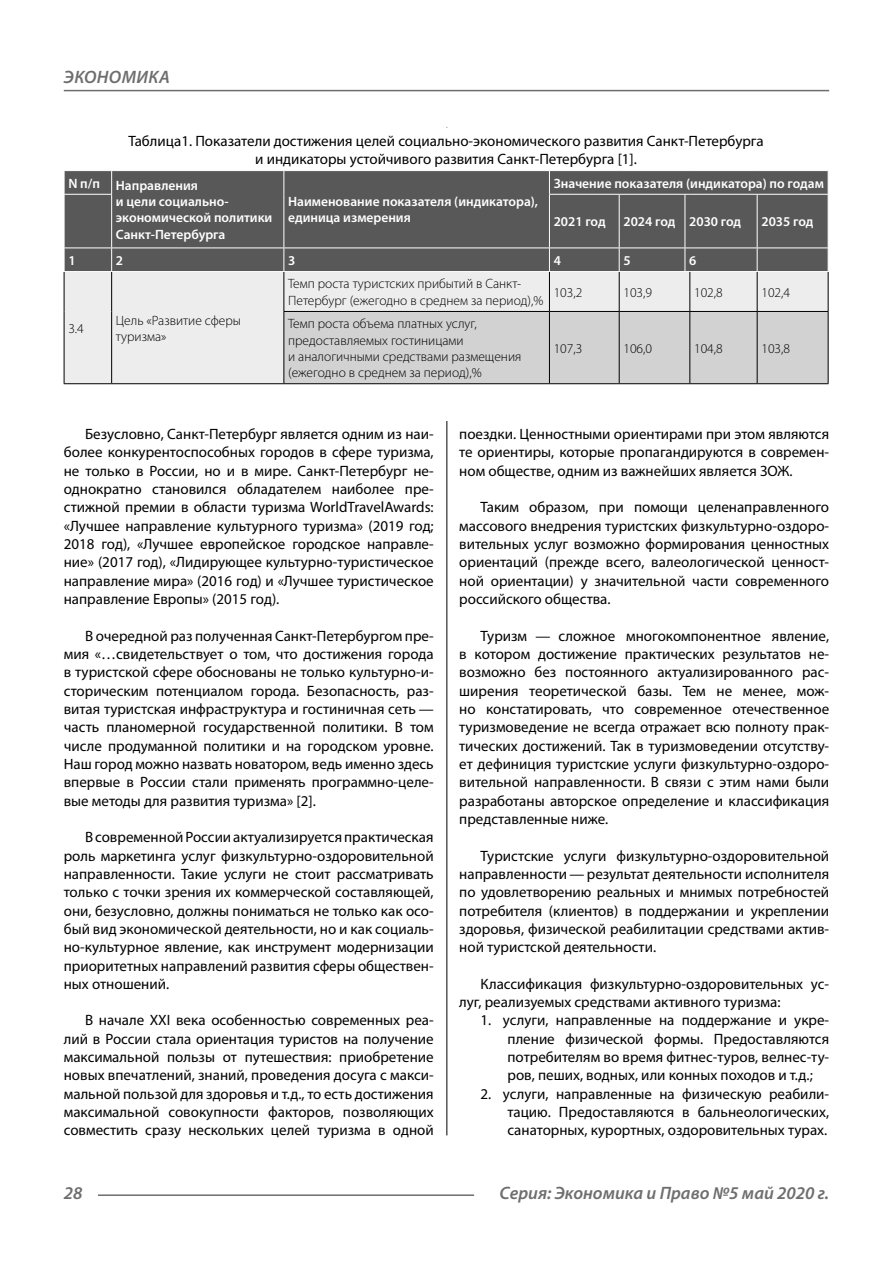
<style>
.page{position:relative;width:893px;height:1263px;background:#fff}
.page>*{position:absolute;margin:0;border:0;box-sizing:border-box;transform-origin:0 0}
.t1{font:italic 600 18px "Myriad Pro";color:#6e6e6e}
.Normal{font:15px/18.3px "Myriad Pro";color:#000;text-align:justify}
.podpis{font:15px/18.3px "Myriad Pro";color:#000;text-align:center}
.Tab_content{font:300 13.5px/16.2px "Myriad Pro";color:#000}
.Tab_header{font:600 13.5px/16.2px "Myriad Pro";color:#fff}
</style>
<div class="page">
<hr style="left:446px;top:128px;width:1px;height:1007px;background:#000">
<div style="left:63px;top:128px;width:766px;height:293px;background:#fff"></div>
<div style="left:65px;top:171px;width:763px;height:100px;background:#585858"></div>
<div style="left:65px;top:272px;width:763px;height:111px;background:#ededed"></div>
<svg style="left:111px;top:171px;width:1px;height:23px"></svg>
<svg style="left:283px;top:171px;width:1px;height:23px"></svg>
<svg style="left:549px;top:171px;width:1px;height:23px"></svg>
<hr style="left:64px;top:194px;width:48px;height:1px;background:#fff">
<hr style="left:111px;top:195px;width:1px;height:53px;background:#fff">
<hr style="left:283px;top:194px;width:1px;height:54px;background:#fff">
<hr style="left:549px;top:194px;width:70px;height:1px;background:#fff">
<hr style="left:549px;top:195px;width:1px;height:53px;background:#fff">
<hr style="left:619px;top:194px;width:66px;height:1px;background:#fff">
<hr style="left:619px;top:195px;width:1px;height:53px;background:#fff">
<hr style="left:685px;top:195px;width:1px;height:53px;background:#fff">
<hr style="left:690px;top:194px;width:67px;height:1px;background:#fff">
<hr style="left:757px;top:194px;width:71px;height:1px;background:#fff">
<hr style="left:757px;top:195px;width:1px;height:53px;background:#fff">
<svg style="left:111px;top:249px;width:1px;height:22px"></svg>
<svg style="left:283px;top:249px;width:1px;height:22px"></svg>
<svg style="left:549px;top:249px;width:1px;height:22px"></svg>
<svg style="left:619px;top:249px;width:1px;height:22px"></svg>
<svg style="left:757px;top:249px;width:1px;height:22px"></svg>
<hr style="left:64px;top:272px;width:1px;height:39px;background:#000">
<hr style="left:111px;top:272px;width:1px;height:39px;background:#000">
<hr style="left:283px;top:272px;width:1px;height:39px;background:#000">
<hr style="left:549px;top:272px;width:1px;height:39px;background:#000">
<hr style="left:619px;top:272px;width:1px;height:39px;background:#000">
<hr style="left:689px;top:272px;width:1px;height:39px;background:#000">
<hr style="left:757px;top:272px;width:1px;height:39px;background:#000">
<hr style="left:828px;top:272px;width:1px;height:39px;background:#000">
<hr style="left:64px;top:311px;width:1px;height:72px;background:#000">
<hr style="left:111px;top:311px;width:1px;height:72px;background:#000">
<hr style="left:283px;top:311px;width:266px;height:1px;background:#000">
<hr style="left:283px;top:312px;width:1px;height:71px;background:#000">
<hr style="left:828px;top:312px;width:1px;height:71px;background:#000">
<hr style="left:64px;top:383px;width:48px;height:1px;background:#000">
<hr style="left:112px;top:383px;width:172px;height:1px;background:#000">
<div style="left:284px;top:311px;width:544px;height:73px;background:#d2d2d2"></div>
<hr style="left:690px;top:383px;width:67px;height:1px;background:#000">
<hr style="left:757px;top:383px;width:71px;height:1px;background:#000">
<svg style="left:64px;top:171px;width:1px;height:23px"></svg>
<hr style="left:64px;top:248px;width:48px;height:1px;background:#fff">
<svg style="left:64px;top:248px;width:1px;height:23px"></svg>
<hr style="left:112px;top:248px;width:172px;height:1px;background:#fff">
<hr style="left:284px;top:248px;width:265px;height:1px;background:#fff">
<hr style="left:549px;top:248px;width:70px;height:1px;background:#fff">
<hr style="left:619px;top:248px;width:66px;height:1px;background:#fff">
<svg style="left:685px;top:248px;width:5px;height:24px"></svg>
<hr style="left:690px;top:248px;width:67px;height:1px;background:#fff">
<hr style="left:757px;top:248px;width:71px;height:1px;background:#fff">
<hr style="left:98px;top:1194px;width:376px;height:2px;background:#6e6e6e">
<hr style="left:64px;top:90px;width:765px;height:1px;background:#6e6e6e">
<p class="t1" style="left:64px;top:66px;width:24px">Экономика</p>
<p class="podpis" style="left:128px;top:131px;width:637px">Таблица1. Показатели достижения целей социально-экономического развития Санкт-Петербурга и индикаторы устойчивого развития Санкт-Петербурга [1].</p>
<p class="Tab_header" style="left:68px;top:175px;width:33px">N п/п</p>
<p class="Tab_header" style="left:116px;top:177px;width:158px">Направления<br>и цели социально&shy;экономической политики<br>Санкт-Петербурга</p>
<p class="Tab_header" style="left:288px;top:193px;width:252px">Наименование показателя (индикатора), единица измерения</p>
<p class="Tab_header" style="left:554px;top:175px;width:272px">Значение показателя (индикатора) по годам</p>
<p class="Tab_header" style="left:554px;top:213px;width:53px">2021 год</p>
<p class="Tab_header" style="left:623px;top:213px;width:53px">2024 год</p>
<p class="Tab_header" style="left:689px;top:213px;width:53px">2030 год</p>
<p class="Tab_header" style="left:761px;top:213px;width:53px">2035 год</p>
<p class="Tab_header" style="left:68px;top:252px;width:9px">1</p>
<p class="Tab_header" style="left:116px;top:252px;width:9px">2</p>
<p class="Tab_header" style="left:288px;top:252px;width:9px">3</p>
<p class="Tab_header" style="left:554px;top:252px;width:9px">4</p>
<p class="Tab_header" style="left:623px;top:252px;width:9px">5</p>
<p class="Tab_header" style="left:689px;top:252px;width:9px">6</p>
<p class="Tab_content" style="left:68px;top:320px;width:17px">3.4</p>
<p class="Tab_content" style="left:116px;top:312px;width:126px">Цель «Развитие сферы туризма»</p>
<p class="Tab_content" style="left:288px;top:276px;width:257px">Темп роста туристских прибытий в Санкт-<br>Петербург (ежегодно в среднем за период),%</p>
<p class="Tab_content" style="left:554px;top:284px;width:30px">103,2</p>
<p class="Tab_content" style="left:623px;top:284px;width:30px">103,9</p>
<p class="Tab_content" style="left:694px;top:284px;width:30px">102,8</p>
<p class="Tab_content" style="left:761px;top:284px;width:30px">102,4</p>
<p class="Tab_content" style="left:288px;top:316px;width:235px">Темп роста объема платных услуг, предоставляемых гостиницами<br>и аналогичными средствами размещения (ежегодно в среднем за период),%</p>
<p class="Tab_content" style="left:554px;top:340px;width:30px">107,3</p>
<p class="Tab_content" style="left:623px;top:340px;width:30px">106,0</p>
<p class="Tab_content" style="left:694px;top:340px;width:30px">104,8</p>
<p class="Tab_content" style="left:761px;top:340px;width:30px">103,8</p>
<p class="Normal" style="left:64px;top:425px;width:371px;text-indent:21px">Безусловно, Санкт-Петербург является одним из наи&shy;более конкурентоспособных городов в сфере туризма, не только в России, но и в мире. Санкт-Петербург не&shy;однократно становился обладателем наиболее пре&shy;стижной премии в области туризма WorldTravelAwards: «Лучшее направление культурного туризма» (2019 год; 2018 год), «Лучшее европейское городское направле&shy;ние» (2017 год), «Лидирующее культурно-туристическое направление мира» (2016 год) и «Лучшее туристическое направление Европы» (2015 год).</p>
<p class="Normal" style="left:64px;top:626px;width:371px;text-indent:21px">В очередной раз полученная Санкт-Петербургом пре&shy;мия «…свидетельствует о том, что достижения города в туристской сфере обоснованы не только культурно-и&shy;сторическим потенциалом города. Безопасность, раз&shy;витая туристская инфраструктура и гостиничная сеть — часть планомерной государственной политики. В том числе продуманной политики и на городском уровне.<br>Наш город можно назвать новатором, ведь именно здесь впервые в России стали применять программно-целе&shy;вые методы для развития туризма» [2].</p>
<p class="Normal" style="left:64px;top:828px;width:371px;text-indent:21px">В современной России актуализируется практическая роль маркетинга услуг физкультурно-оздоровительной направленности. Такие услуги не стоит рассматривать только с точки зрения их коммерческой составляющей, они, безусловно, должны пониматься не только как осо&shy;бый вид экономической деятельности, но и как социаль&shy;но-культурное явление, как инструмент модернизации приоритетных направлений развития сферы обществен&shy;ных отношений.</p>
<p class="Normal" style="left:64px;top:1011px;width:371px;text-indent:21px">В начале XXI века особенностью современных реа&shy;лий в России стала ориентация туристов на получение максимальной пользы от путешествия: приобретение новых впечатлений, знаний, проведения досуга с макси&shy;мальной пользой для здоровья и т.д., то есть достижения максимальной совокупности факторов, позволяющих совместить сразу нескольких целей туризма в одной</p>
<p class="Normal" style="left:459px;top:425px;width:371px">поездки. Ценностными ориентирами при этом являются те ориентиры, которые пропагандируются в современ&shy;ном обществе, одним из важнейших является ЗОЖ.</p>
<p class="Normal" style="left:459px;top:498px;width:371px;text-indent:21px">Таким образом, при помощи целенаправленного массового внедрения туристских физкультурно-оздоро&shy;вительных услуг возможно формирования ценностных ориентаций (прежде всего, валеологической ценност&shy;ной ориентации) у значительной части современного российского общества.</p>
<p class="Normal" style="left:459px;top:626px;width:371px;text-indent:21px">Туризм — сложное многокомпонентное явление, в котором достижение практических результатов не&shy;возможно без постоянного актуализированного рас&shy;ширения теоретической базы. Тем не менее, мож&shy;но констатировать, что современное отечественное туризмоведение не всегда отражает всю полноту прак&shy;тических достижений. Так в туризмоведении отсутству&shy;ет дефиниция туристские услуги физкультурно-оздоро&shy;вительной направленности. В связи с этим нами были разработаны авторское определение и классификация представленные ниже.</p>
<p class="Normal" style="left:459px;top:846px;width:371px;text-indent:21px">Туристские услуги физкультурно-оздоровительной направленности—результат деятельности исполнителя по удовлетворению реальных и мнимых потребностей потребителя (клиентов) в поддержании и укреплении здоровья, физической реабилитации средствами актив&shy;ной туристской деятельности.</p>
<p class="Normal" style="left:459px;top:974px;width:371px;text-indent:21px">Классификация физкультурно-оздоровительных ус&shy;луг, реализуемых средствами активного туризма:</p>
<p class="Normal" style="left:507px;top:1011px;width:323px;text-indent:-27px">1. услуги, направленные на поддержание и укре&shy;пление физической формы. Предоставляются потребителям во время фитнес-туров, велнес-ту&shy;ров, пеших, водных, или конных походов и т.д.;</p>
<p class="Normal" style="left:507px;top:1084px;width:323px;text-indent:-27px">2. услуги, направленные на физическую реабили&shy;тацию. Предоставляются в бальнеологических, санаторных, курортных, оздоровительных турах.</p>
<p class="t1" style="left:64px;top:1182px;width:20px">28</p>
<p class="t1" style="left:500px;top:1182px;width:331px">Серия: Экономика и Право №5 май 2020 г.</p>
</div>
